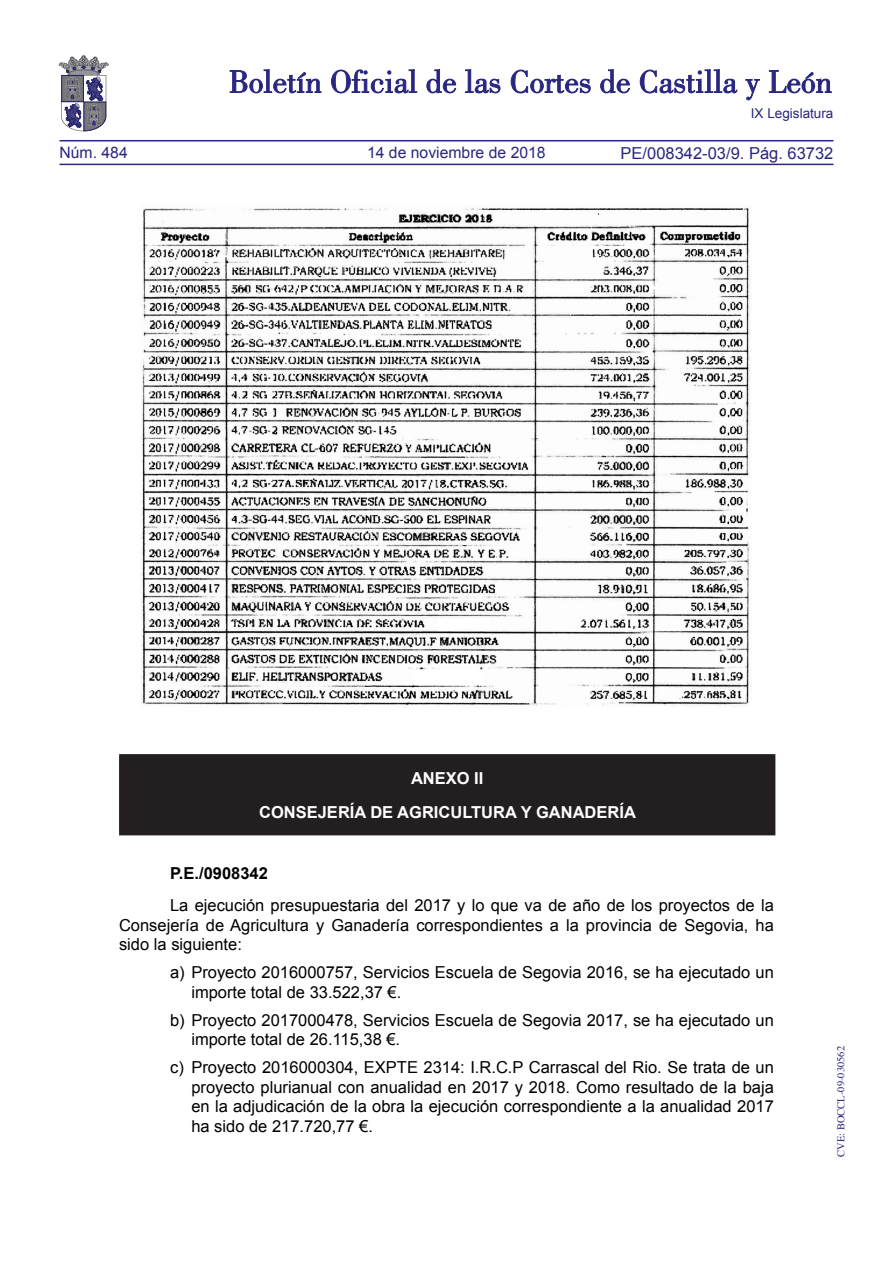
<style>
.page{position:relative;width:893px;height:1263px;background:#fff}
.page>*{position:absolute;margin:0;border:0;box-sizing:border-box;transform-origin:0 0}
.SANGRIA_1{font:16.5px/19.5px "Arial";color:#000}
.TEXTO_NORMAL{font:16.5px/19.5px "Arial";color:#000;text-align:justify}
.texto_blanco{font:700 16.5px "Arial";color:#fff}
.t1{font:16.5px "Arial";color:#292780}
.TEXTO_NORMAL-2{font:700 16.5px "Arial";color:#000}
.t2{font:15.75px "Arial";color:#292780}
.t3{font:13.5px "Arial";color:#292780}
.t4{font:10.5px "Times";color:#292780}
</style>
<div class="page">
<hr style="left:60px;top:164px;width:773px;height:1px;background:#292780">
<hr style="left:60px;top:140px;width:773px;height:1px;background:#292780">
<svg style="left:230px;top:69px;width:91px;height:24px"></svg>
<svg style="left:331px;top:69px;width:86px;height:24px"></svg>
<svg style="left:426px;top:69px;width:30px;height:24px"></svg>
<svg style="left:465px;top:69px;width:35px;height:24px"></svg>
<svg style="left:511px;top:70px;width:80px;height:23px"></svg>
<svg style="left:600px;top:69px;width:30px;height:24px"></svg>
<svg style="left:640px;top:69px;width:97px;height:24px"></svg>
<svg style="left:745px;top:79px;width:15px;height:21px"></svg>
<svg style="left:769px;top:70px;width:62px;height:23px"></svg>
<svg style="left:59px;top:55px;width:49px;height:76px"></svg>
<div style="left:120px;top:755px;width:655px;height:80px;background:#231f20"></div>
<hr style="left:119px;top:754px;width:656px;height:2px;background:#231f20">
<hr style="left:119px;top:756px;width:2px;height:78px;background:#231f20">
<hr style="left:119px;top:834px;width:656px;height:1px;background:#231f20">
<img style="left:141px;top:207px;width:610px;height:500px">
<p class="t2" style="left:60px;top:142px;width:70px">Núm. 484</p>
<p class="t2" style="left:367px;top:142px;width:180px">14 de noviembre de 2018</p>
<p class="t3" style="left:751px;top:105px;width:84px">IX Legislatura</p>
<p class="t1" style="left:621px;top:142px;width:214px">PE/008342-03/9. Pág. 63732</p>
<p class="texto_blanco" style="left:411px;top:767px;width:74px">ANEXO II</p>
<p class="texto_blanco" style="left:259px;top:801px;width:378px">CONSEJERÍA DE AGRICULTURA Y GANADERÍA</p>
<p class="TEXTO_NORMAL-2" style="left:170px;top:862px;width:99px">P.E./0908342</p>
<p class="TEXTO_NORMAL" style="left:119px;top:896px;width:656px;text-indent:51px">La ejecución presupuestaria del 2017 y lo que va de año de los proyectos de la Consejería de Agricultura y Ganadería correspondientes a la provincia de Segovia, ha sido la siguiente:</p>
<p class="SANGRIA_1" style="left:191px;top:963px;width:584px;text-indent:-21px">a) Proyecto 2016000757, Servicios Escuela de Segovia 2016, se ha ejecutado un importe total de 33.522,37 €.</p>
<p class="SANGRIA_1" style="left:191px;top:1010px;width:584px;text-indent:-21px">b) Proyecto 2017000478, Servicios Escuela de Segovia 2017, se ha ejecutado un importe total de 26.115,38 €.</p>
<p class="SANGRIA_1" style="left:191px;top:1058px;width:584px;text-align:justify;text-indent:-21px">c) Proyecto 2016000304, EXPTE 2314: I.R.C.P Carrascal del Rio. Se trata de un proyecto plurianual con anualidad en 2017 y 2018. Como resultado de la baja en la adjudicación de la obra la ejecución correspondiente a la anualidad 2017 ha sido de 217.720,77 €.</p>
<p class="t4" style="left:831px;top:1157px;width:112px;rotate:-90deg">CVE: BOCCL-09-030562</p>
</div>
